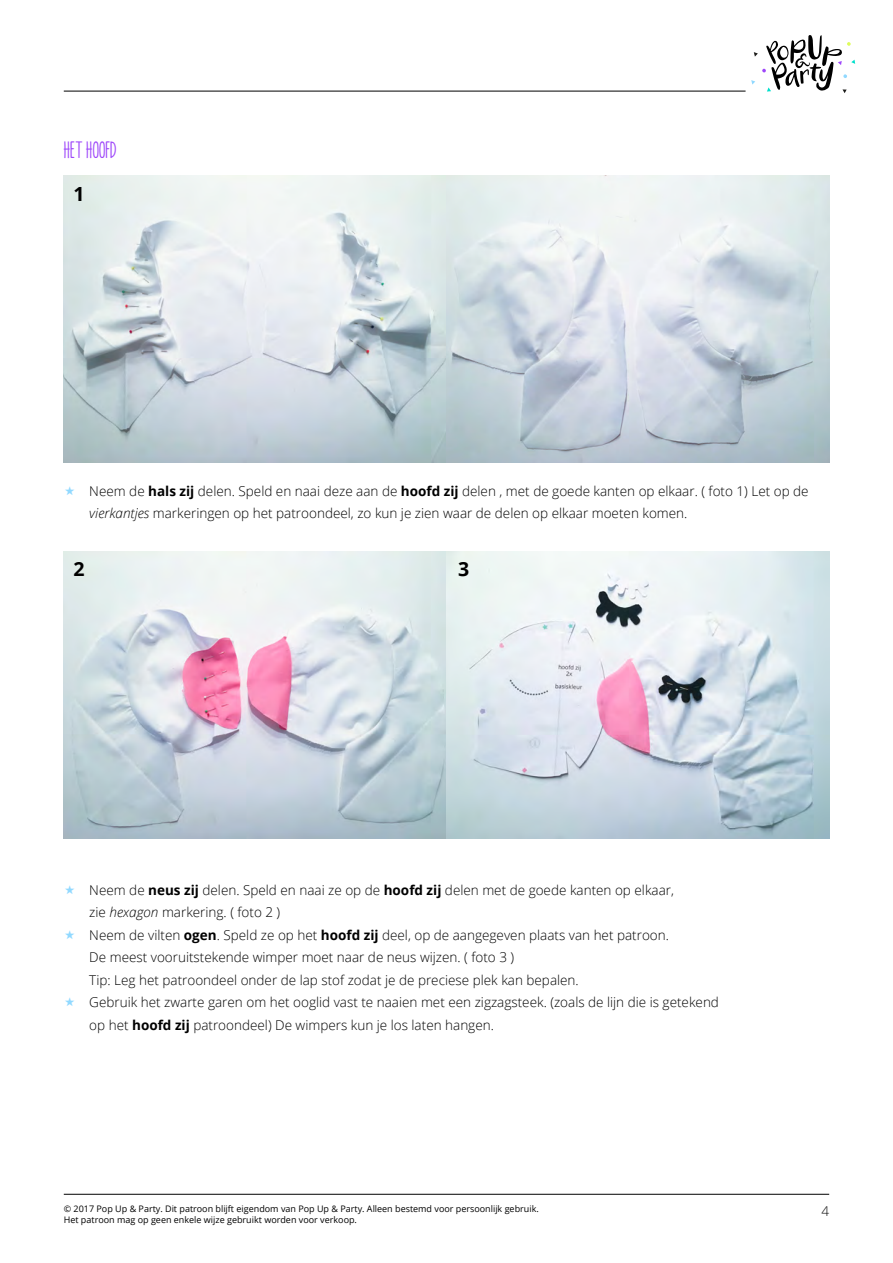
<style>
.page{position:relative;width:893px;height:1263px;background:#fff}
.page>*{position:absolute;margin:0;border:0;box-sizing:border-box;transform-origin:0 0}
.t1{font:22.5px "KG How Many Times";letter-spacing:.005em;color:#9e47fa}
.t2{font:700 19.5px "Open Sans";color:#000}
.t3{font:300 13.5px/22.5px "Open Sans";color:#000}
.t4{font:9px "Open Sans";color:#000}
.s1{font-weight:700}
.s2{font-style:italic}
</style>
<div class="page">
<hr style="left:64px;top:91px;width:682px;height:1px;background:#000">
<hr style="left:64px;top:1194px;width:765px;height:1px;background:#000">
<svg style="left:751px;top:35px;width:104px;height:58px"></svg>
<img style="left:64px;top:175px;width:765px;height:287px">
<img style="left:64px;top:552px;width:765px;height:287px">
<h1 class="t1" style="left:64px;top:138px;width:54px">HET HOOFD</h1>
<h2 class="t2" style="left:73px;top:180px;width:13px">1</h2>
<p class="t3" style="left:89px;top:479px;width:721px">Neem de <span class="s1">hals zij</span> delen. Speld en naai deze aan de <span class="s1">hoofd zij</span> delen , met de goede kanten op elkaar. ( foto 1) Let op de <span class="s2">vierkantjes</span> markeringen op het patroondeel, zo kun je zien waar de delen op elkaar moeten komen.</p>
<h2 class="t2" style="left:73px;top:555px;width:13px">2</h2>
<h2 class="t2" style="left:458px;top:555px;width:13px">3</h2>
<p class="t3" style="left:89px;top:878px;width:631px">Neem de <span class="s1">neus zij</span> delen. Speld en naai ze op de <span class="s1">hoofd zij</span> delen met de goede kanten op elkaar,<br>zie <span class="s2">hexagon</span> markering. ( foto 2 )<br>Neem de vilten <span class="s1">ogen</span>. Speld ze op het <span class="s1">hoofd zij</span> deel, op de aangegeven plaats van het patroon.<br>De meest vooruitstekende wimper moet naar de neus wijzen. ( foto 3 )<br>Tip: Leg het patroondeel onder de lap stof zodat je de preciese plek kan bepalen.<br>Gebruik het zwarte garen om het ooglid vast te naaien met een zigzagsteek. (zoals de lijn die is getekend op het <span class="s1">hoofd zij</span> patroondeel) De wimpers kun je los laten hangen.</p>
<p class="t4" style="left:64px;top:1203px;width:476px">© 2017 Pop Up &amp; Party. Dit patroon blijft eigendom van Pop Up &amp; Party. Alleen bestemd voor persoonlijk gebruik.</p>
<p class="t3" style="left:821px;top:1199px;width:9px">4</p>
<p class="t4" style="left:64px;top:1213px;width:295px">Het patroon mag op geen enkele wijze gebruikt worden voor verkoop.</p>
</div>
